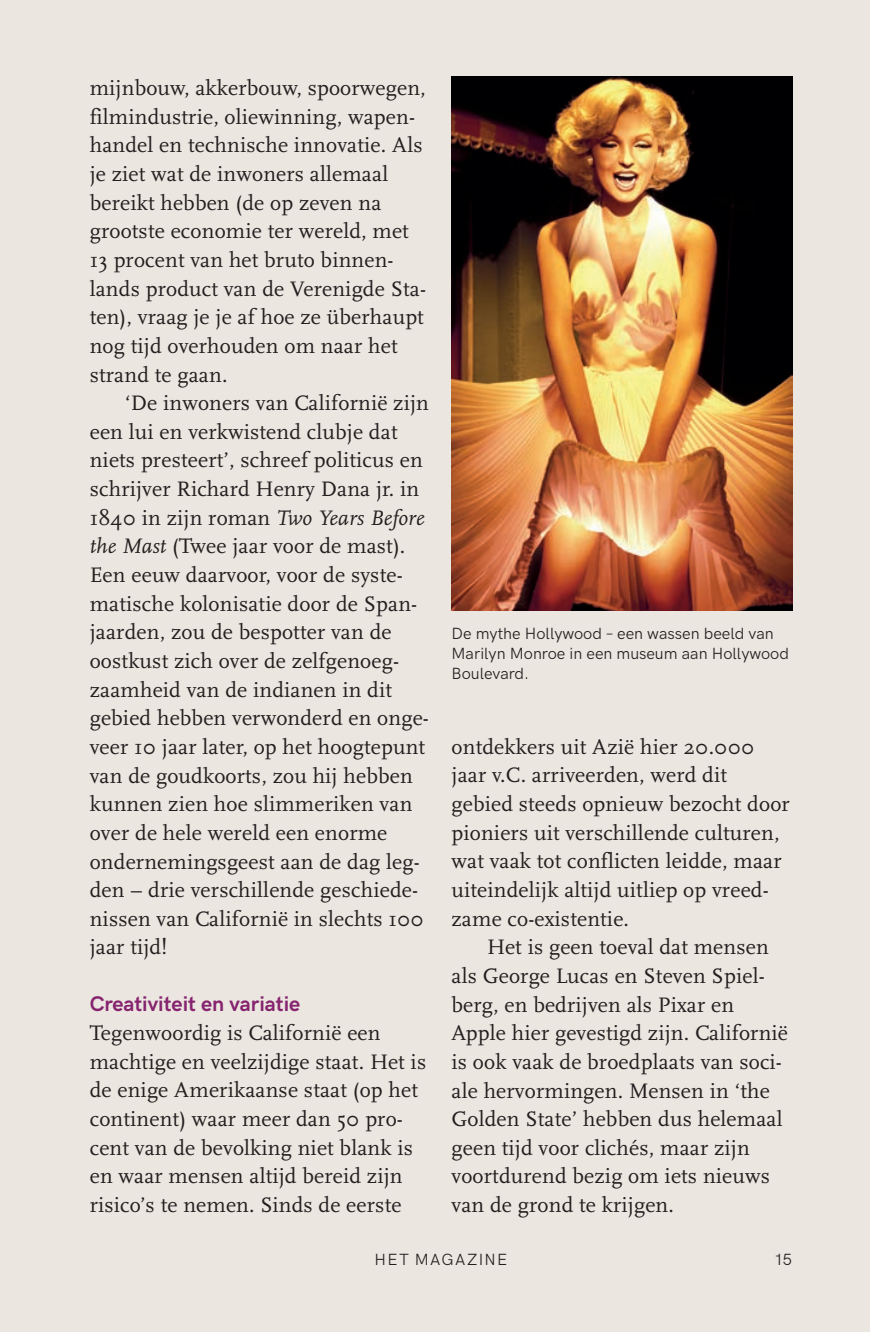
<style>
.page{position:relative;width:870px;height:1337px;background:#fff}
.page>*{position:absolute;margin:0;border:0;box-sizing:border-box;transform-origin:0 0}
.t1{font:22px/28.8px "Scala";letter-spacing:.01em;color:#231f20}
.t2{font:700 21.25px "Hanken Grotesk";color:#86246f}
.t3{font:16.25px/20px "Hanken Grotesk";color:#231f20}
.t4{font:16.25px "Hanken Grotesk";letter-spacing:.075em;color:#231f20}
.s1{font-style:italic}
</style>
<div class="page">
<div style="left:0;top:0;width:869px;height:1332px;background:#ebe6df"></div>
<img style="left:451px;top:77px;width:340px;height:533px">
<p class="t1" style="left:90px;top:74px;width:338px">mijnbouw, akkerbouw, spoorwegen, filmindustrie, oliewinning, wapen&shy;handel en technische innovatie. Als je ziet wat de inwoners allemaal bereikt hebben (de op zeven na grootste economie ter wereld, met<br>13 procent van het bruto binnen&shy;lands product van de Verenigde Sta&shy;ten), vraag je je af hoe ze überhaupt nog tijd overhouden om naar het strand te gaan.</p>
<p class="t1" style="left:90px;top:389px;width:340px;text-indent:35px">‘De inwoners van Californië zijn een lui en verkwistend clubje dat niets presteert’, schreef politicus en schrijver Richard Henry Dana jr. in<br>1840 in zijn roman <span class="s1">Two Years Before the Mast</span> (Twee jaar voor de mast).<br>Een eeuw daarvoor, voor de syste&shy;matische kolonisatie door de Span&shy;jaarden, zou de bespotter van de oostkust zich over de zelfgenoeg&shy;zaamheid van de indianen in dit gebied hebben verwonderd en onge&shy;veer 10 jaar later, op het hoogtepunt van de goudkoorts, zou hij hebben kunnen zien hoe slimmeriken van over de hele wereld een enorme ondernemingsgeest aan de dag leg&shy;den – drie verschillende geschiede&shy;nissen van Californië in slechts 100 jaar tijd!</p>
<p class="t2" style="left:90px;top:988px;width:212px">Creativiteit en variatie</p>
<p class="t1" style="left:90px;top:1019px;width:338px">Tegenwoordig is Californië een machtige en veelzijdige staat. Het is de enige Amerikaanse staat (op het continent) waar meer dan 50 pro&shy;cent van de bevolking niet blank is en waar mensen altijd bereid zijn risico’s te nemen. Sinds de eerste</p>
<p class="t3" style="left:451px;top:622px;width:339px">De mythe Hollywood – een wassen beeld van<br>Marilyn Monroe in een museum aan Hollywood<br>Boulevard.</p>
<p class="t1" style="left:451px;top:732px;width:339px">ontdekkers uit Azië hier 20.000 jaar v.C. arriveerden, werd dit gebied steeds opnieuw bezocht door pioniers uit verschillende culturen, wat vaak tot conflicten leidde, maar uiteindelijk altijd uitliep op vreed&shy;zame co-existentie.</p>
<p class="t1" style="left:451px;top:933px;width:338px;text-indent:35px">Het is geen toeval dat mensen als George Lucas en Steven Spiel&shy;berg, en bedrijven als Pixar en<br>Apple hier gevestigd zijn. Californië is ook vaak de broedplaats van soci&shy;ale hervormingen. Mensen in ‘the<br>Golden State’ hebben dus helemaal geen tijd voor clichés, maar zijn voortdurend bezig om iets nieuws van de grond te krijgen.</p>
<p class="t4" style="left:374px;top:1246px;width:134px">HET MAGAZINE</p>
<p class="t3" style="left:773px;top:1247px;width:19px">15</p>
</div>
